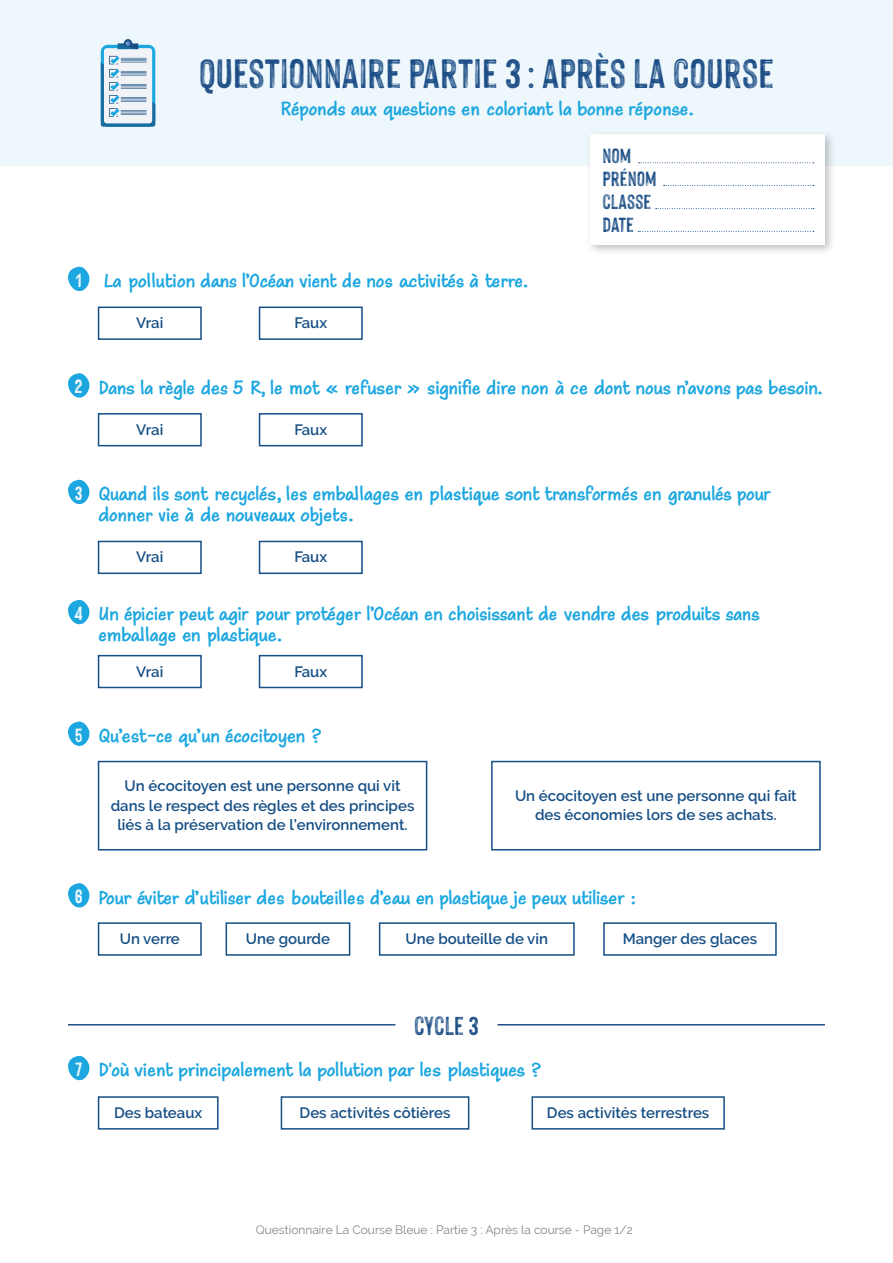
<style>
.page{position:relative;width:893px;height:1263px;background:#fff}
.page>*{position:absolute;margin:0;border:0;box-sizing:border-box;transform-origin:0 0}
.t1{font:45px "Hackney Vector";color:#1d4e86}
.t2{font:28.5px "Hackney Vector";letter-spacing:-.005em;color:#1d4e86}
.t3{font:700 27px/21px "Maku";color:#1da7e0}
.t4{font:22.5px/23px "Hackney Vector";color:#1d4e86}
.t5{font:21px "Hackney Vector";color:#fff}
.t6{font:600 15px/19.5px "Raleway";color:#164f85;text-align:center}
.t7{font:12px "Raleway";color:#878787}
.s1{font-family:"Hackney Vector";font-weight:400;font-size:21px;color:#fff}
</style>
<div class="page">
<div style="left:0;top:0;width:893px;height:166px;background:#edf7fc"></div>
<svg style="left:101px;top:39px;width:54px;height:88px"></svg>
<div style="left:585px;top:129px;width:251px;height:127px;background:#000;opacity:.25"></div>
<div style="left:591px;top:134px;width:234px;height:111px;background:#fff"></div>
<svg style="left:639px;top:162px;width:175px;height:1px"></svg>
<svg style="left:656px;top:208px;width:158px;height:1px"></svg>
<svg style="left:664px;top:185px;width:150px;height:1px"></svg>
<svg style="left:638px;top:231px;width:176px;height:1px"></svg>
<div style="left:98px;top:307px;width:104px;height:33px;border:2px solid #164f85"></div>
<div style="left:259px;top:307px;width:104px;height:33px;border:2px solid #164f85"></div>
<div style="left:98px;top:413px;width:104px;height:33px;border:2px solid #164f85"></div>
<div style="left:259px;top:413px;width:104px;height:33px;border:2px solid #164f85"></div>
<div style="left:98px;top:541px;width:104px;height:33px;border:2px solid #164f85"></div>
<div style="left:259px;top:541px;width:104px;height:33px;border:2px solid #164f85"></div>
<div style="left:98px;top:655px;width:104px;height:33px;border:2px solid #164f85"></div>
<div style="left:259px;top:655px;width:104px;height:33px;border:2px solid #164f85"></div>
<svg style="left:68px;top:266px;width:22px;height:25px"></svg>
<svg style="left:68px;top:721px;width:22px;height:25px"></svg>
<svg style="left:68px;top:883px;width:22px;height:25px"></svg>
<svg style="left:68px;top:373px;width:22px;height:25px"></svg>
<svg style="left:68px;top:479px;width:22px;height:25px"></svg>
<svg style="left:68px;top:599px;width:22px;height:26px"></svg>
<div style="left:98px;top:761px;width:329px;height:89px;border:2px solid #164f85"></div>
<div style="left:491px;top:761px;width:330px;height:89px;border:2px solid #164f85"></div>
<div style="left:98px;top:922px;width:104px;height:34px;border:2px solid #164f85"></div>
<div style="left:226px;top:922px;width:124px;height:34px;border:2px solid #164f85"></div>
<div style="left:379px;top:922px;width:196px;height:34px;border:2px solid #164f85"></div>
<div style="left:603px;top:922px;width:174px;height:34px;border:2px solid #164f85"></div>
<div style="left:98px;top:1096px;width:121px;height:33px;border:2px solid #164f85"></div>
<div style="left:281px;top:1096px;width:188px;height:33px;border:2px solid #164f85"></div>
<div style="left:531px;top:1096px;width:194px;height:33px;border:2px solid #164f85"></div>
<svg style="left:68px;top:1055px;width:22px;height:25px"></svg>
<hr style="left:68px;top:1024px;width:327px;height:1px;background:#1d4e86">
<hr style="left:497px;top:1024px;width:328px;height:1px;background:#1d4e86">
<h1 class="t1" style="left:199px;top:49px;width:577px">QUESTIONNAIRE PARTIE 3: APRÈS LA COURSE</h1>
<p class="t3" style="left:281px;top:95px;width:416px">Réponds aux questions en coloriant la bonne réponse.</p>
<p class="t4" style="left:602px;top:143px;width:56px">NOM<br>PRÉNOM<br>CLASSE<br>DATE</p>
<p class="t3" style="left:76px;top:267px;width:455px"><span class="s1">1</span> La pollution dans l’Océan vient de nos activités à terre.</p>
<p class="t6" style="left:136px;top:313px;width:29px">Vrai</p>
<p class="t6" style="left:294px;top:313px;width:34px">Faux</p>
<p class="t3" style="left:75px;top:374px;width:751px"><span class="s1">2</span> Dans la règle des 5 R, le mot « refuser » signifie dire non à ce dont nous n’avons pas besoin.</p>
<p class="t6" style="left:136px;top:420px;width:29px">Vrai</p>
<p class="t6" style="left:294px;top:420px;width:34px">Faux</p>
<p class="t5" style="left:75px;top:482px;width:9px">3</p>
<p class="t3" style="left:98px;top:480px;width:674px">Quand ils sont recyclés, les emballages en plastique sont transformés en granulés pour donner vie à de nouveaux objets.</p>
<p class="t6" style="left:136px;top:547px;width:29px">Vrai</p>
<p class="t6" style="left:294px;top:547px;width:34px">Faux</p>
<p class="t5" style="left:74px;top:602px;width:10px">4</p>
<p class="t3" style="left:98px;top:601px;width:662px">Un épicier peut agir pour protéger l’Océan en choisissant de vendre des produits sans emballage en plastique.</p>
<p class="t6" style="left:136px;top:661px;width:29px">Vrai</p>
<p class="t6" style="left:294px;top:661px;width:34px">Faux</p>
<p class="t3" style="left:75px;top:722px;width:249px"><span class="s1">5</span> Qu’est-ce qu’un écocitoyen ?</p>
<p class="t6" style="left:111px;top:776px;width:305px">Un écocitoyen est une personne qui vit dans le respect des règles et des principes liés à la préservation de l’environnement.</p>
<p class="t6" style="left:515px;top:786px;width:283px">Un écocitoyen est une personne qui fait des économies lors de ses achats.</p>
<p class="t3" style="left:75px;top:884px;width:563px"><span class="s1">6</span> Pour éviter d’utiliser des bouteilles d’eau en plastique je peux utiliser :</p>
<p class="t6" style="left:120px;top:929px;width:62px">Un verre</p>
<p class="t6" style="left:246px;top:929px;width:86px">Une gourde</p>
<p class="t6" style="left:406px;top:929px;width:144px">Une bouteille de vin</p>
<p class="t6" style="left:623px;top:929px;width:136px">Manger des glaces</p>
<p class="t2" style="left:414px;top:1011px;width:66px">CYCLE 3</p>
<p class="t3" style="left:75px;top:1056px;width:468px"><span class="s1">7</span> D'où vient principalement la pollution par les plastiques ?</p>
<p class="t6" style="left:114px;top:1103px;width:90px">Des bateaux</p>
<p class="t6" style="left:300px;top:1103px;width:152px">Des activités côtières</p>
<p class="t6" style="left:547px;top:1103px;width:164px">Des activités terrestres</p>
<p class="t7" style="left:256px;top:1223px;width:379px">Questionnaire La Course Bleue : Partie 3 : Après la course - Page 1/2</p>
</div>
